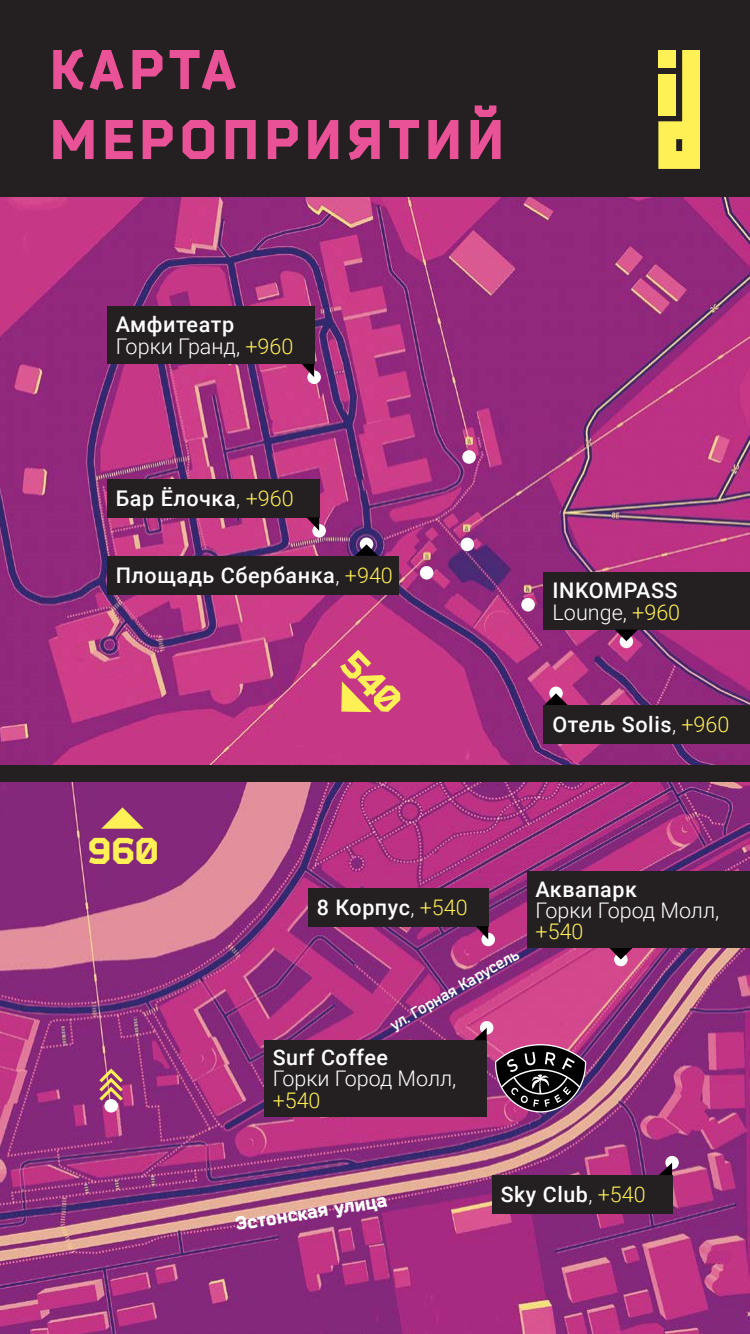
<style>
.page{position:relative;width:750px;height:1334px;background:#fff}
.page>*{position:absolute;margin:0;border:0;box-sizing:border-box;transform-origin:0 0}
.t1{font:900 55px/70px "Bender";letter-spacing:.1em;color:#ea5297}
.t2{font:900 36.8px "Bender";color:#fff155}
.t3{font:500 21.6px/21.6px "Roboto";letter-spacing:.025em;color:#fff}
.t4{font:300 21.6px/21.6px "Roboto";color:#fff}
.t5{font:500 21.5px "Roboto";letter-spacing:.025em;color:#fff}
.t6{font:300 21.5px "Roboto";color:#fff}
.t7{font:300 21.5px "Roboto";color:#fff155}
.t8{font:900 18.4px "Bender";color:#fff}
.t9{font:700 15.3px "Bender";color:#fff}
.s1{font-weight:500}
.s2{color:#fff155}
.s3{font-weight:300}
.s4{font-weight:300;color:#fff155}
</style>
<div class="page">
<img style="left:0;top:782px;width:750px;height:552px">
<img style="left:495px;top:1044px;width:91px;height:69px">
<div style="left:308px;top:888px;width:180px;height:38px;background:#241f21"></div>
<div style="left:527px;top:872px;width:223px;height:76px;background:#241f21"></div>
<div style="left:264px;top:1040px;width:223px;height:76px;background:#241f21"></div>
<div style="left:481px;top:933px;width:14px;height:13px;background:#fff;border-radius:50%"></div>
<div style="left:614px;top:953px;width:14px;height:13px;background:#fff;border-radius:50%"></div>
<div style="left:665px;top:1156px;width:14px;height:13px;background:#fff;border-radius:50%"></div>
<div style="left:480px;top:1021px;width:13px;height:14px;background:#fff;border-radius:50%"></div>
<div style="left:104px;top:1099px;width:14px;height:14px;background:#fff;border-radius:50%"></div>
<svg style="left:476px;top:926px;width:12px;height:13px"></svg>
<svg style="left:609px;top:948px;width:23px;height:12px"></svg>
<svg style="left:101px;top:807px;width:43px;height:22px"></svg>
<svg style="left:96px;top:1066px;width:30px;height:38px"></svg>
<div style="left:492px;top:1175px;width:180px;height:38px;background:#241f21"></div>
<svg style="left:659px;top:1163px;width:13px;height:12px"></svg>
<svg style="left:473px;top:1028px;width:14px;height:12px"></svg>
<img style="left:0;top:196px;width:750px;height:569px">
<div style="left:107px;top:479px;width:212px;height:39px;background:#241f21"></div>
<div style="left:107px;top:556px;width:291px;height:39px;background:#241f21"></div>
<div style="left:544px;top:705px;width:206px;height:38px;background:#241f21"></div>
<div style="left:107px;top:306px;width:207px;height:58px;background:#241f21"></div>
<div style="left:544px;top:572px;width:206px;height:58px;background:#241f21"></div>
<div style="left:549px;top:687px;width:14px;height:13px;background:#fff;border-radius:50%"></div>
<div style="left:620px;top:635px;width:13px;height:13px;background:#fff;border-radius:50%"></div>
<div style="left:360px;top:538px;width:13px;height:13px;background:#fff;border-radius:50%"></div>
<div style="left:312px;top:524px;width:14px;height:14px;background:#fff;border-radius:50%"></div>
<div style="left:307px;top:370px;width:14px;height:14px;background:#fff;border-radius:50%"></div>
<div style="left:420px;top:566px;width:13px;height:14px;background:#fff;border-radius:50%"></div>
<div style="left:461px;top:538px;width:13px;height:13px;background:#fff;border-radius:50%"></div>
<div style="left:462px;top:450px;width:14px;height:14px;background:#fff;border-radius:50%"></div>
<div style="left:521px;top:598px;width:14px;height:13px;background:#fff;border-radius:50%"></div>
<svg style="left:307px;top:518px;width:12px;height:13px"></svg>
<svg style="left:302px;top:364px;width:12px;height:13px"></svg>
<svg style="left:615px;top:630px;width:23px;height:11px"></svg>
<svg style="left:544px;top:693px;width:24px;height:12px"></svg>
<svg style="left:355px;top:544px;width:23px;height:12px"></svg>
<div style="left:0;top:765px;width:750px;height:17px;background:#241f21"></div>
<div style="left:0;top:0;width:750px;height:196px;background:#241f21"></div>
<svg style="left:658px;top:50px;width:42px;height:119px;background:#ded24d"></svg>
<svg style="left:339px;top:649px;width:65px;height:66px;background:#cc4a80"></svg>
<h1 class="t1" style="left:50px;top:36px;width:455px">КАРТА<br>МЕРОПРИЯТИЙ</h1>
<p class="t4" style="left:116px;top:313px;width:179px"><span class="s1">Амфитеатр<br></span>Горки Гранд, <span class="s2">+960</span></p>
<p class="t3" style="left:116px;top:487px;width:179px">Бар Ёлочка<span class="s3">,</span> <span class="s4">+960</span></p>
<p class="t3" style="left:116px;top:564px;width:279px">Площадь Сбербанка<span class="s3">,</span> <span class="s4">+940</span></p>
<p class="t3" style="left:553px;top:579px;width:129px">INKOMPASS<br><span class="s3">Lounge,</span> <span class="s4">+960</span></p>
<p class="t3" style="left:553px;top:713px;width:178px">Отель Solis<span class="s3">,</span> <span class="s4">+960</span></p>
<h2 class="t2" style="left:88px;top:828px;width:72px">960</h2>
<p class="t5" style="left:317px;top:892px;width:152px">8 Корпус<span class="s3">,</span> <span class="s4">+540</span></p>
<p class="t9" style="left:387px;top:1018px;width:147px;rotate:-30deg">ул. Горная Карусель</p>
<p class="t5" style="left:273px;top:1042px;width:117px">Surf Coffee</p>
<p class="t6" style="left:273px;top:1064px;width:185px">Горки Город Молл,</p>
<p class="t7" style="left:273px;top:1085px;width:49px">+540</p>
<p class="t5" style="left:536px;top:874px;width:103px">Аквапарк</p>
<p class="t6" style="left:536px;top:895px;width:185px">Горки Город Молл,</p>
<p class="t7" style="left:536px;top:917px;width:49px">+540</p>
<p class="t8" style="left:234px;top:1213px;width:155px;rotate:-9deg">Эстонская улица</p>
<p class="t5" style="left:501px;top:1180px;width:146px">Sky Club<span class="s3">,</span> <span class="s4">+540</span></p>
</div>
